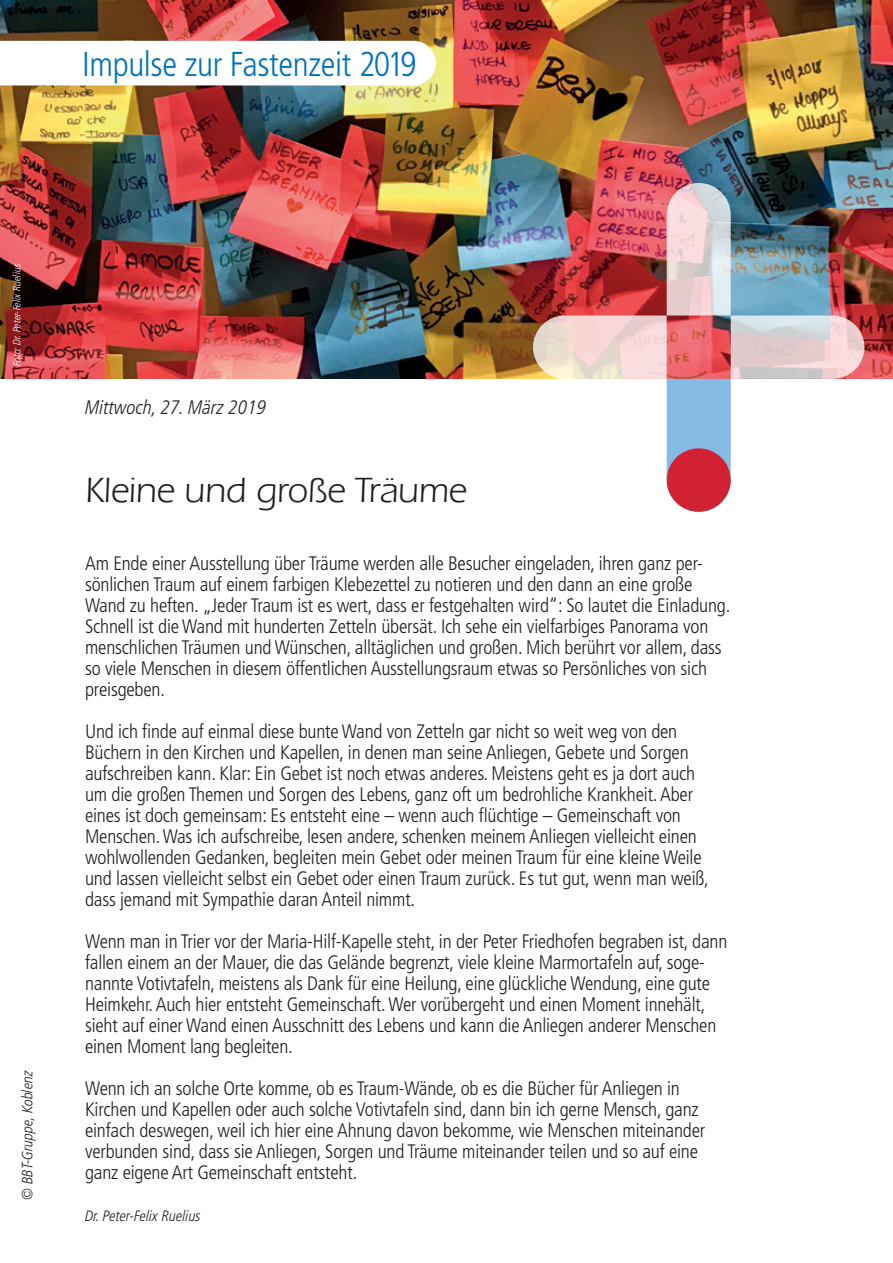
<style>
.page{position:relative;width:893px;height:1263px;background:#fff}
.page>*{position:absolute;margin:0;border:0;box-sizing:border-box;transform-origin:0 0}
.t1{font:36px "ITC Eras LT";letter-spacing:-.01em;color:#231f20}
.t2{font:300 condensed 34.5px "Frutiger LT Pro";letter-spacing:-.01em;color:#0073bc}
.Fließ{font:300 condensed 19.5px/21px "Frutiger LT Pro";letter-spacing:-.01em;color:#231f20}
.t3{font:italic 300 condensed 19.5px "Frutiger LT Pro";color:#231f20}
.Fußzeile{font:italic 300 condensed 15px "Frutiger LT Pro";color:#231f20}
.Fußzeile-2{font:italic 300 condensed 10.5px "Frutiger LT Pro";color:#fff}
</style>
<div class="page">
<img style="left:0;top:0;width:893px;height:379px">
<svg style="left:0;top:41px;width:436px;height:44px"></svg>
<img style="left:533px;top:183px;width:331px;height:329px">
<div style="left:667px;top:448px;width:64px;height:64px;background:#d12233;border-radius:50%"></div>
<p class="t2" style="left:82px;top:44px;width:336px">Impulse zur Fastenzeit 2019</p>
<p class="Fußzeile-2" style="left:11px;top:366px;width:104px;rotate:-90deg">Foto: Dr. Peter-Felix Ruelius</p>
<p class="Fußzeile" style="left:19px;top:1200px;width:131px;rotate:-90deg">© BBT-Gruppe, Koblenz</p>
<p class="t3" style="left:85px;top:396px;width:183px">Mittwoch, 27. März 2019</p>
<p class="t1" style="left:85px;top:470px;width:383px">Kleine und große Träume</p>
<p class="Fließ" style="left:85px;top:553px;width:647px">Am Ende einer Ausstellung über Träume werden alle Besucher eingeladen, ihren ganz per&shy;sönlichen Traum auf einem farbigen Klebezettel zu notieren und den dann an eine große Wand zu heften. „Jeder Traum ist es wert, dass er festgehalten wird“: So lautet die Einladung.<br>Schnell ist die Wand mit hunderten Zetteln übersät. Ich sehe ein vielfarbiges Panorama von menschlichen Träumen und Wünschen, alltäglichen und großen. Mich berührt vor allem, dass so viele Menschen in diesem öffentlichen Ausstellungsraum etwas so Persönliches von sich preisgeben.</p>
<p class="Fließ" style="left:85px;top:721px;width:625px">Und ich finde auf einmal diese bunte Wand von Zetteln gar nicht so weit weg von den Büchern in den Kirchen und Kapellen, in denen man seine Anliegen, Gebete und Sorgen aufschreiben kann. Klar: Ein Gebet ist noch etwas anderes. Meistens geht es ja dort auch um die großen Themen und Sorgen des Lebens, ganz oft um bedrohliche Krankheit. Aber eines ist doch gemeinsam: Es entsteht eine – wenn auch flüchtige – Gemeinschaft von Menschen. Was ich aufschreibe, lesen andere, schenken meinem Anliegen vielleicht einen wohlwollenden Gedanken, begleiten mein Gebet oder meinen Traum für eine kleine Weile und lassen vielleicht selbst ein Gebet oder einen Traum zurück. Es tut gut, wenn man weiß, dass jemand mit Sympathie daran Anteil nimmt.</p>
<p class="Fließ" style="left:85px;top:931px;width:644px">Wenn man in Trier vor der Maria-Hilf-Kapelle steht, in der Peter Friedhofen begraben ist, dann fallen einem an der Mauer, die das Gelände begrenzt, viele kleine Marmortafeln auf, soge&shy;nannte Votivtafeln, meistens als Dank für eine Heilung, eine glückliche Wendung, eine gute Heimkehr. Auch hier entsteht Gemeinschaft. Wer vorübergeht und einen Moment innehält, sieht auf einer Wand einen Ausschnitt des Lebens und kann die Anliegen anderer Menschen einen Moment lang begleiten.</p>
<p class="Fließ" style="left:85px;top:1078px;width:622px">Wenn ich an solche Orte komme, ob es Traum-Wände, ob es die Bücher für Anliegen in Kirchen und Kapellen oder auch solche Votivtafeln sind, dann bin ich gerne Mensch, ganz einfach deswegen, weil ich hier eine Ahnung davon bekomme, wie Menschen miteinander verbunden sind, dass sie Anliegen, Sorgen und Träume miteinander teilen und so auf eine ganz eigene Art Gemeinschaft entsteht.</p>
<p class="Fußzeile" style="left:85px;top:1207px;width:117px">Dr. Peter-Felix Ruelius</p>
</div>
